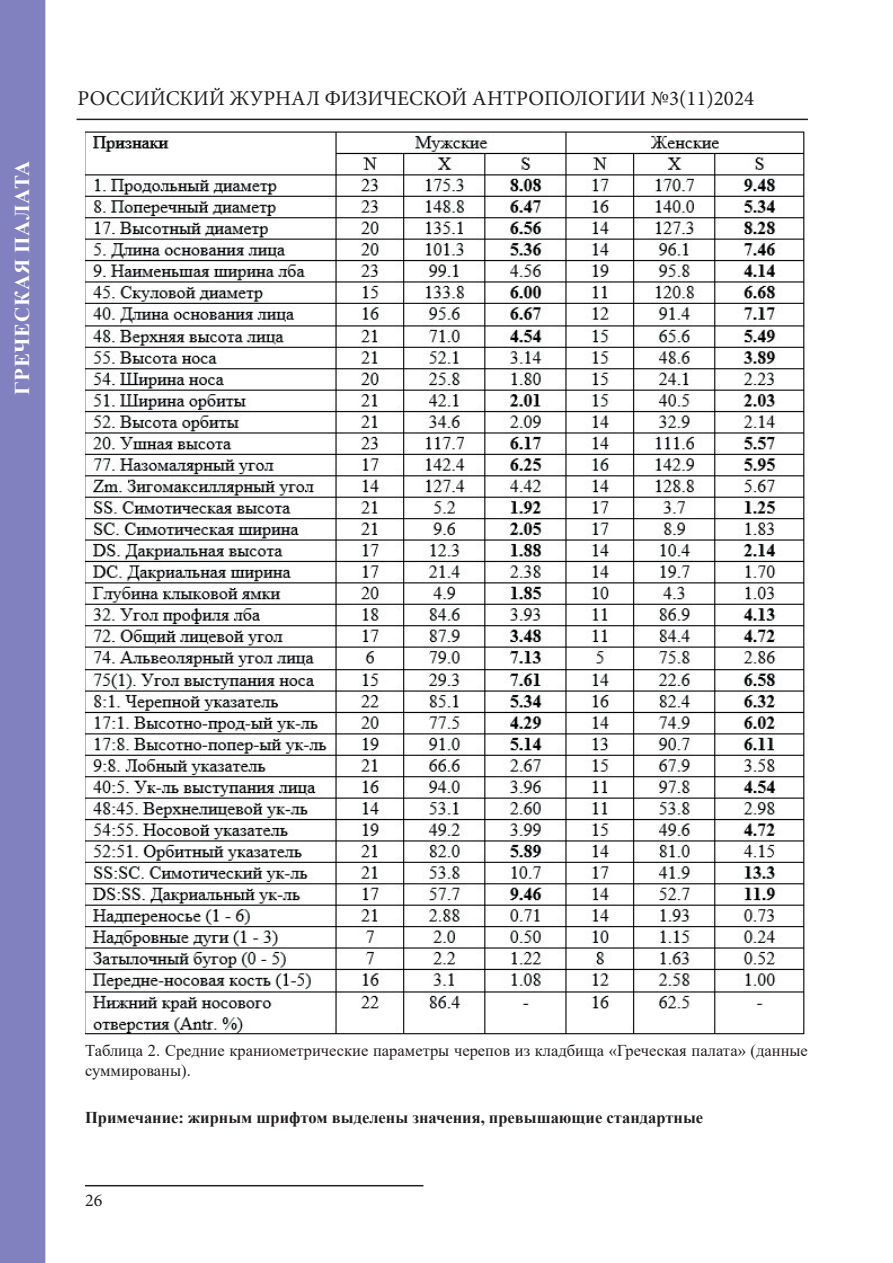
<style>
.page{position:relative;width:893px;height:1263px;background:#fff}
.page>*{position:absolute;margin:0;border:0;box-sizing:border-box;transform-origin:0 0}
.t1{font:21px "Minion Pro";color:#231f20}
.t2{font:700 21px "Times New Roman";letter-spacing:.035em;color:#fff}
.t3{font:18px "Minion Pro";color:#231f20}
.t4{font:16.5px/19.8px "Times New Roman";color:#231f20}
.t5{font:700 16.5px "Times New Roman";color:#231f20}
</style>
<div class="page">
<hr style="left:77px;top:119px;width:731px;height:1px;background:#231f20">
<hr style="left:85px;top:1185px;width:338px;height:1px;background:#231f20">
<div style="left:1px;top:1px;width:44px;height:1261px;background:#8081be"></div>
<div style="left:0;top:0;width:45px;height:1263px;border:2px solid #8081be"></div>
<img style="left:86px;top:131px;width:721px;height:904px">
<p class="t2" style="left:7px;top:395px;width:236px;rotate:-90deg">ГРЕЧЕСКАЯ ПАЛАТА</p>
<p class="t1" style="left:78px;top:84px;width:678px">РОССИЙСКИЙ ЖУРНАЛ ФИЗИЧЕСКОЙ АНТРОПОЛОГИИ №3(11)2024</p>
<p class="t4" style="left:85px;top:1040px;width:724px">Таблица 2. Средние краниометрические параметры черепов из кладбища «Греческая палата» (данные суммированы).</p>
<p class="t5" style="left:85px;top:1106px;width:620px">Примечание: жирным шрифтом выделены значения, превышающие стандартные</p>
<p class="t3" style="left:85px;top:1188px;width:19px">26</p>
</div>
